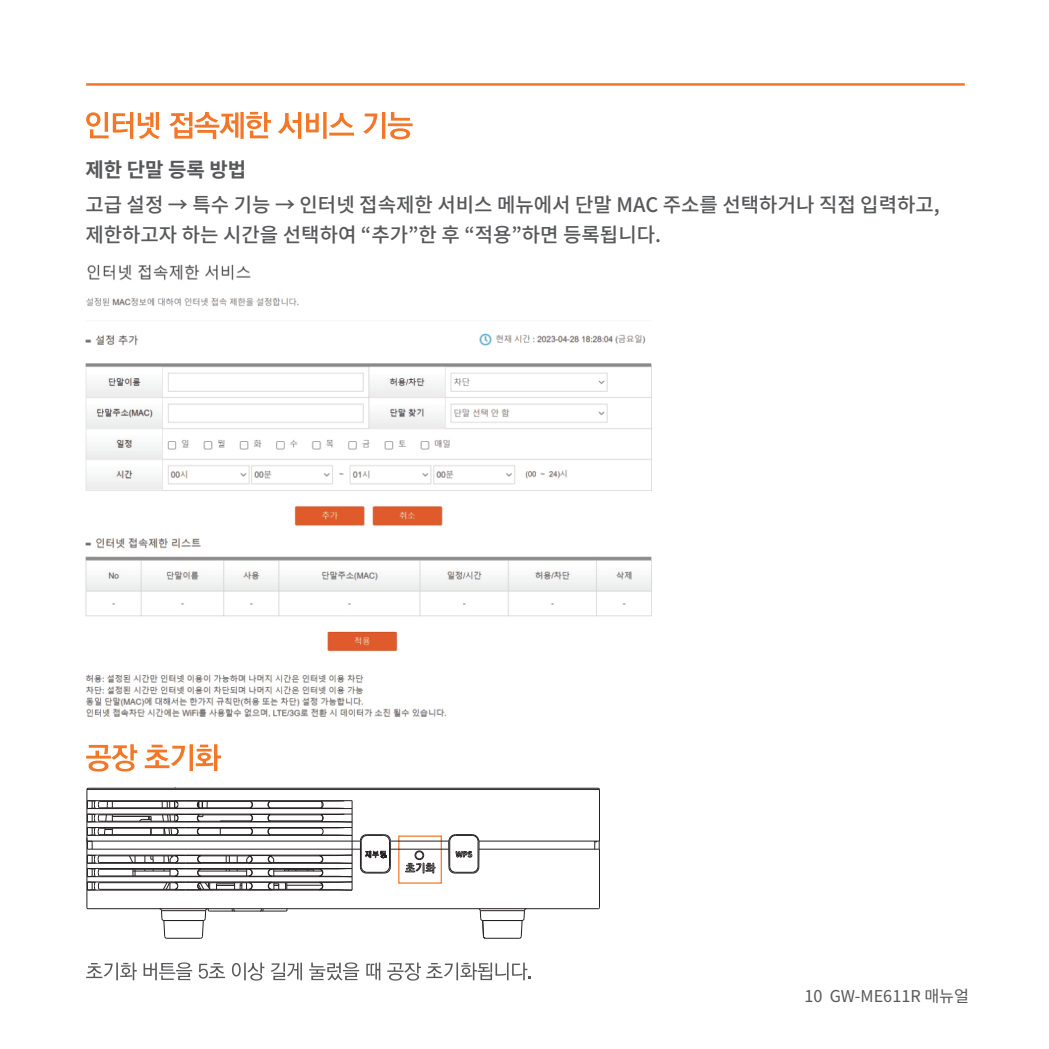
<style>
.page{position:relative;width:1049px;height:1049px;background:#fff}
.page>*{position:absolute;margin:0;border:0;box-sizing:border-box;transform-origin:0 0}
.t1{font:500 20px/30px "Noto Sans KR";color:#57585a}
.t2{font:700 20px "Noto Sans KR";color:#57585a}
.t3{font:16.25px "Noto Sans KR";color:#57585a}
</style>
<div class="page">
<div style="left:398px;top:835px;width:44px;height:49px;border:1px solid #f47727"></div>
<svg style="left:86px;top:112px;width:74px;height:27px"></svg>
<svg style="left:169px;top:112px;width:102px;height:27px"></svg>
<svg style="left:278px;top:112px;width:76px;height:27px"></svg>
<svg style="left:363px;top:112px;width:50px;height:27px"></svg>
<svg style="left:86px;top:744px;width:51px;height:27px"></svg>
<svg style="left:145px;top:744px;width:76px;height:27px"></svg>
<svg style="left:86px;top:962px;width:51px;height:18px"></svg>
<svg style="left:144px;top:962px;width:48px;height:18px"></svg>
<svg style="left:199px;top:963px;width:26px;height:16px"></svg>
<svg style="left:232px;top:962px;width:32px;height:18px"></svg>
<svg style="left:271px;top:962px;width:31px;height:18px"></svg>
<svg style="left:309px;top:962px;width:50px;height:18px"></svg>
<svg style="left:366px;top:962px;width:14px;height:18px"></svg>
<svg style="left:387px;top:962px;width:144px;height:18px"></svg>
<hr style="left:86px;top:83px;width:879px;height:3px;background:#f47727">
<hr style="left:209px;top:910px;width:77px;height:1px;background:#231f20">
<hr style="left:161px;top:910px;width:45px;height:1px;background:#231f20">
<hr style="left:480px;top:910px;width:44px;height:1px;background:#231f20">
<hr style="left:88px;top:908px;width:510px;height:1px;background:#231f20">
<hr style="left:99px;top:890px;width:75px;height:1px;background:#231f20">
<hr style="left:185px;top:890px;width:167px;height:1px;background:#231f20">
<hr style="left:272px;top:889px;width:47px;height:1px;background:#231f20">
<hr style="left:99px;top:889px;width:75px;height:1px;background:#231f20">
<hr style="left:287px;top:885px;width:35px;height:1px;background:#231f20">
<hr style="left:99px;top:882px;width:75px;height:1px;background:#231f20">
<hr style="left:272px;top:882px;width:47px;height:1px;background:#231f20">
<hr style="left:99px;top:881px;width:75px;height:1px;background:#231f20">
<hr style="left:185px;top:881px;width:167px;height:1px;background:#231f20">
<hr style="left:99px;top:876px;width:71px;height:1px;background:#231f20">
<hr style="left:185px;top:876px;width:167px;height:1px;background:#231f20">
<hr style="left:272px;top:875px;width:47px;height:1px;background:#231f20">
<hr style="left:99px;top:875px;width:76px;height:1px;background:#231f20">
<hr style="left:133px;top:870px;width:37px;height:1px;background:#231f20">
<hr style="left:274px;top:870px;width:48px;height:1px;background:#231f20">
<hr style="left:99px;top:869px;width:76px;height:1px;background:#231f20">
<hr style="left:272px;top:869px;width:47px;height:1px;background:#231f20">
<hr style="left:99px;top:868px;width:76px;height:1px;background:#231f20">
<hr style="left:185px;top:868px;width:167px;height:1px;background:#231f20">
<hr style="left:97px;top:863px;width:36px;height:1px;background:#231f20">
<hr style="left:185px;top:863px;width:167px;height:1px;background:#231f20">
<hr style="left:133px;top:863px;width:42px;height:1px;background:#231f20">
<hr style="left:272px;top:862px;width:47px;height:1px;background:#231f20">
<hr style="left:99px;top:862px;width:76px;height:1px;background:#231f20">
<hr style="left:185px;top:855px;width:167px;height:1px;background:#231f20">
<hr style="left:97px;top:855px;width:32px;height:1px;background:#231f20">
<hr style="left:87px;top:849px;width:273px;height:1px;background:#231f20">
<hr style="left:390px;top:849px;width:59px;height:1px;background:#231f20">
<hr style="left:479px;top:849px;width:120px;height:1px;background:#231f20">
<hr style="left:87px;top:841px;width:273px;height:1px;background:#231f20">
<hr style="left:390px;top:841px;width:59px;height:1px;background:#231f20">
<hr style="left:479px;top:841px;width:120px;height:1px;background:#231f20">
<hr style="left:87px;top:835px;width:265px;height:1px;background:#231f20">
<hr style="left:99px;top:834px;width:76px;height:1px;background:#231f20">
<hr style="left:270px;top:834px;width:51px;height:1px;background:#231f20">
<hr style="left:200px;top:834px;width:50px;height:1px;background:#231f20">
<hr style="left:129px;top:855px;width:46px;height:1px;background:#231f20">
<hr style="left:86px;top:860px;width:1px;height:47px;background:#231f20">
<hr style="left:86px;top:789px;width:1px;height:57px;background:#231f20">
<hr style="left:99px;top:828px;width:71px;height:1px;background:#231f20">
<hr style="left:270px;top:828px;width:51px;height:1px;background:#231f20">
<hr style="left:200px;top:828px;width:50px;height:1px;background:#231f20">
<hr style="left:185px;top:827px;width:167px;height:1px;background:#231f20">
<hr style="left:99px;top:827px;width:76px;height:1px;background:#231f20">
<hr style="left:99px;top:821px;width:76px;height:1px;background:#231f20">
<hr style="left:270px;top:821px;width:51px;height:1px;background:#231f20">
<hr style="left:200px;top:821px;width:50px;height:1px;background:#231f20">
<hr style="left:220px;top:820px;width:31px;height:1px;background:#231f20">
<hr style="left:270px;top:820px;width:52px;height:1px;background:#231f20">
<hr style="left:112px;top:816px;width:39px;height:1px;background:#231f20">
<hr style="left:99px;top:814px;width:68px;height:1px;background:#231f20">
<hr style="left:87px;top:808px;width:265px;height:1px;background:#231f20">
<hr style="left:270px;top:807px;width:51px;height:1px;background:#231f20">
<hr style="left:200px;top:807px;width:50px;height:1px;background:#231f20">
<hr style="left:185px;top:814px;width:167px;height:1px;background:#231f20">
<hr style="left:115px;top:807px;width:60px;height:1px;background:#231f20">
<hr style="left:270px;top:801px;width:51px;height:1px;background:#231f20">
<hr style="left:200px;top:801px;width:50px;height:1px;background:#231f20">
<hr style="left:99px;top:801px;width:76px;height:1px;background:#231f20">
<hr style="left:87px;top:800px;width:265px;height:1px;background:#231f20">
<hr style="left:87px;top:789px;width:512px;height:1px;background:#231f20">
<hr style="left:88px;top:788px;width:510px;height:1px;background:#231f20">
<svg style="left:129px;top:855px;width:7px;height:7px"></svg>
<svg style="left:132px;top:869px;width:4px;height:7px"></svg>
<svg style="left:150px;top:828px;width:2px;height:7px"></svg>
<svg style="left:144px;top:856px;width:10px;height:6px"></svg>
<hr style="left:599px;top:849px;width:1px;height:58px;background:#231f20">
<hr style="left:599px;top:789px;width:1px;height:52px;background:#231f20">
<svg style="left:139px;top:816px;width:13px;height:6px"></svg>
<div style="left:415px;top:851px;width:9px;height:9px;border:1px solid #231f20;border-radius:50%"></div>
<svg style="left:594px;top:840px;width:6px;height:9px"></svg>
<svg style="left:448px;top:834px;width:31px;height:40px"></svg>
<svg style="left:320px;top:800px;width:33px;height:36px"></svg>
<svg style="left:250px;top:800px;width:21px;height:36px"></svg>
<svg style="left:405px;top:862px;width:31px;height:12px"></svg>
<svg style="left:307px;top:854px;width:45px;height:36px"></svg>
<svg style="left:163px;top:855px;width:126px;height:36px"></svg>
<svg style="left:86px;top:800px;width:29px;height:91px"></svg>
<svg style="left:162px;top:800px;width:46px;height:36px"></svg>
<div style="left:415px;top:851px;width:8px;height:8px;border:1px solid #231f20;border-radius:50%"></div>
<hr style="left:352px;top:801px;width:1px;height:89px;background:#231f20">
<hr style="left:485px;top:938px;width:34px;height:1px;background:#231f20">
<hr style="left:167px;top:938px;width:33px;height:1px;background:#231f20">
<hr style="left:164px;top:920px;width:39px;height:1px;background:#231f20">
<hr style="left:483px;top:920px;width:39px;height:1px;background:#231f20">
<svg style="left:200px;top:908px;width:10px;height:31px"></svg>
<svg style="left:159px;top:908px;width:8px;height:31px"></svg>
<svg style="left:519px;top:908px;width:8px;height:31px"></svg>
<svg style="left:478px;top:908px;width:8px;height:31px"></svg>
<img style="left:85px;top:264px;width:567px;height:454px">
<svg style="left:360px;top:834px;width:31px;height:40px"></svg>
<p class="t2" style="left:85px;top:158px;width:162px">제한 단말 등록 방법</p>
<p class="t1" style="left:85px;top:190px;width:856px">고급 설정 → 특수 기능 → 인터넷 접속제한 서비스 메뉴에서 단말 MAC 주소를 선택하거나 직접 입력하고, 제한하고자 하는 시간을 선택하여 “추가”한 후 “적용”하면 등록됩니다.</p>
<p class="t3" style="left:804px;top:987px;width:166px">10 GW-ME611R 매뉴얼</p>
</div>
